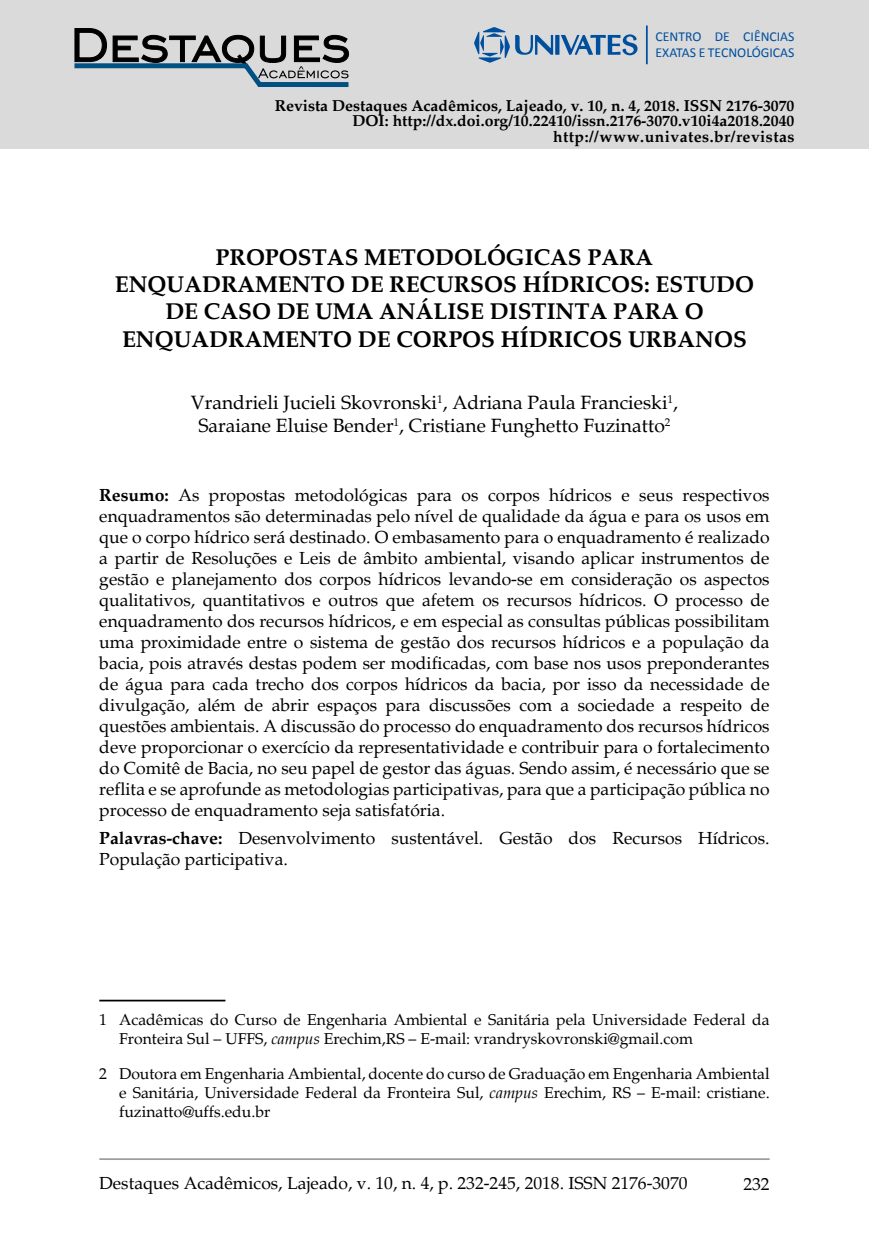
<style>
.page{position:relative;width:869px;height:1241px;background:#fff}
.page>*{position:absolute;margin:0;border:0;box-sizing:border-box;transform-origin:0 0}
.t1{font:700 22.75px/27.3px "Palatino";color:#000;text-align:center}
.t2{font:19.25px/23.1px "Palatino";color:#000;text-align:center}
.t3{font:17.5px/21px "Palatino";color:#000;text-align:justify}
.t4{font:15.75px/18.9px "Palatino";color:#000}
.t5{font:700 15.75px/15.8px "Palatino";color:#000;text-align:right}
.t6{font:13.65px/16.4px "Calibri";color:#004f9f}
.s1{font-weight:700}
.s2{font-style:italic}
</style>
<div class="page">
<hr style="left:99px;top:1157px;width:670px;height:2px;background:#9c9da2">
<div style="left:0;top:0;width:868px;height:149px;background:#dadada"></div>
<svg style="left:555px;top:35px;width:4px;height:20px"></svg>
<svg style="left:515px;top:35px;width:38px;height:20px"></svg>
<svg style="left:561px;top:34px;width:76px;height:21px"></svg>
<svg style="left:474px;top:27px;width:35px;height:36px"></svg>
<hr style="left:645px;top:25px;width:2px;height:39px;background:#004f9f">
<svg style="left:74px;top:28px;width:275px;height:59px"></svg>
<hr style="left:99px;top:999px;width:126px;height:2px;background:#000">
<p class="t6" style="left:655px;top:28px;width:140px">CENTRO DE CIÊNCIAS<br>EXATAS E TECNOLÓGICAS</p>
<p class="t5" style="left:274px;top:98px;width:521px">Revista Destaques Acadêmicos, Lajeado, v. 10, n. 4, 2018. ISSN 2176-3070<br>DOI: http://dx.doi.org/10.22410/issn.2176-3070.v10i4a2018.2040 http://www.univates.br/revistas</p>
<h1 class="t1" style="left:115px;top:243px;width:640px">PROPOSTAS METODOLÓGICAS PARA ENQUADRAMENTO DE RECURSOS HÍDRICOS: ESTUDO DE CASO DE UMA ANÁLISE DISTINTA PARA O ENQUADRAMENTO DE CORPOS HÍDRICOS URBANOS</h1>
<p class="t2" style="left:191px;top:391px;width:488px">Vrandrieli Jucieli Skovronski<sup>1</sup>, Adriana Paula Francieski<sup>1</sup>,<br>Saraiane Eluise Bender<sup>1</sup>, Cristiane Funghetto Fuzinatto<sup>2</sup></p>
<p class="t3" style="left:99px;top:484px;width:671px"><span class="s1">Resumo:</span> As propostas metodológicas para os corpos hídricos e seus respectivos enquadramentos são determinadas pelo nível de qualidade da água e para os usos em que o corpo hídrico será destinado. O embasamento para o enquadramento é realizado a partir de Resoluções e Leis de âmbito ambiental, visando aplicar instrumentos de gestão e planejamento dos corpos hídricos levando-se em consideração os aspectos qualitativos, quantitativos e outros que afetem os recursos hídricos. O processo de enquadramento dos recursos hídricos, e em especial as consultas públicas possibilitam uma proximidade entre o sistema de gestão dos recursos hídricos e a população da bacia, pois através destas podem ser modificadas, com base nos usos preponderantes de água para cada trecho dos corpos hídricos da bacia, por isso da necessidade de divulgação, além de abrir espaços para discussões com a sociedade a respeito de questões ambientais. A discussão do processo do enquadramento dos recursos hídricos deve proporcionar o exercício da representatividade e contribuir para o fortalecimento do Comitê de Bacia, no seu papel de gestor das águas. Sendo assim, é necessário que se reflita e se aprofunde as metodologias participativas, para que a participação pública no processo de enquadramento seja satisfatória.</p>
<p class="t3" style="left:99px;top:828px;width:671px"><span class="s1">Palavras-chave:</span> Desenvolvimento sustentável. Gestão dos Recursos Hídricos.<br>População participativa.</p>
<p class="t4" style="left:119px;top:1010px;width:651px;text-indent:-20px">1 Acadêmicas do Curso de Engenharia Ambiental e Sanitária pela Universidade Federal da<br>Fronteira Sul – UFFS, <span class="s2">campus</span> Erechim,RS – E-mail: vrandryskovronski@gmail.com</p>
<p class="t4" style="left:119px;top:1064px;width:651px;text-align:justify;text-indent:-20px">2 Doutora em Engenharia Ambiental, docente do curso de Graduação em Engenharia Ambiental e Sanitária, Universidade Federal da Fronteira Sul, <span class="s2">campus</span> Erechim, RS – E-mail: cristiane. fuzinatto@uffs.edu.br</p>
<p class="t3" style="left:99px;top:1172px;width:589px">Destaques Acadêmicos, Lajeado, v. 10, n. 4, p. 232-245, 2018. ISSN 2176-3070</p>
<p class="t3" style="left:743px;top:1173px;width:28px">232</p>
</div>
